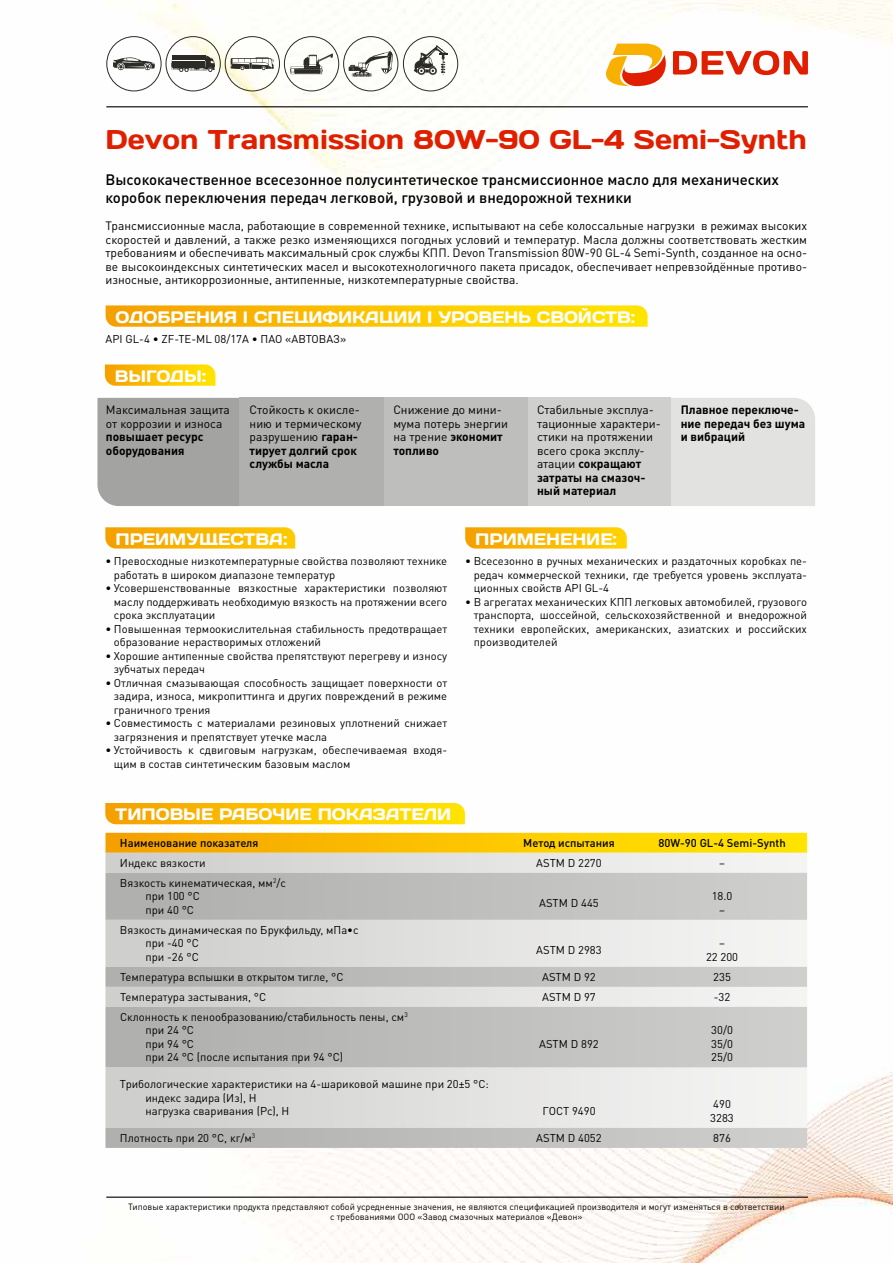
<style>
.page{position:relative;width:893px;height:1263px;background:#fff}
.page>*{position:absolute;margin:0;border:0;box-sizing:border-box;transform-origin:0 0}
.t1{font:27px "Days";color:#e01f00}
.t2{font:16.5px "Days";color:#fff}
.t3{font:500 15px/18px "DIN Pro";color:#000}
.t4{font:12px/13.5px "DIN Pro";color:#000}
.t5{font:700 12px/13.5px "DIN Pro";color:#000}
.t6{font:11.25px/13.5px "DIN Pro";color:#000}
.t7{font:500 11.25px "DIN Pro";color:#000}
.t8{font:9px/10.8px "DIN Pro";color:#000;text-align:center}
.s1{font-weight:700}
</style>
<div class="page">
<img style="left:98px;top:0;width:795px;height:1263px">
<svg style="left:465px;top:527px;width:162px;height:22px;background:#fabc0c"></svg>
<svg style="left:105px;top:527px;width:190px;height:22px;background:#f9b70b"></svg>
<svg style="left:106px;top:305px;width:542px;height:22px;background:#fbc609"></svg>
<svg style="left:105px;top:833px;width:702px;height:20px;background:#fbc404"></svg>
<svg style="left:105px;top:853px;width:702px;height:20px"></svg>
<svg style="left:105px;top:873px;width:702px;height:275px;background:#cececd"></svg>
<svg style="left:105px;top:803px;width:360px;height:21px;background:#fbc402"></svg>
<div style="left:97px;top:398px;width:142px;height:108px;background:#a3a3a2"></div>
<div style="left:671px;top:398px;width:144px;height:108px;background:#e2e2e1"></div>
<div style="left:528px;top:398px;width:143px;height:108px;background:#cfcfce"></div>
<div style="left:384px;top:398px;width:144px;height:108px;background:#bebfbd"></div>
<div style="left:239px;top:398px;width:145px;height:108px;background:#b0b0ae"></div>
<svg style="left:105px;top:364px;width:110px;height:22px;background:#fbc60d"></svg>
<svg style="left:414px;top:45px;width:33px;height:30px"></svg>
<div style="left:403px;top:36px;width:55px;height:55px;border:1px solid #2d2b26;border-radius:50%"></div>
<svg style="left:349px;top:51px;width:44px;height:26px"></svg>
<div style="left:343px;top:36px;width:55px;height:55px;border:1px solid #2d2b26;border-radius:50%"></div>
<svg style="left:113px;top:57px;width:42px;height:13px"></svg>
<div style="left:106px;top:36px;width:56px;height:55px;border:1px solid #2d2b26;border-radius:50%"></div>
<svg style="left:171px;top:56px;width:44px;height:16px"></svg>
<hr style="left:172px;top:60px;width:33px;height:1px;background:#fff">
<div style="left:166px;top:36px;width:55px;height:55px;border:1px solid #2d2b26;border-radius:50%"></div>
<svg style="left:231px;top:57px;width:43px;height:13px"></svg>
<div style="left:225px;top:36px;width:55px;height:55px;border:1px solid #2d2b26;border-radius:50%"></div>
<svg style="left:290px;top:53px;width:43px;height:21px"></svg>
<div style="left:284px;top:36px;width:55px;height:55px;border:1px solid #2d2b26;border-radius:50%"></div>
<hr style="left:106px;top:106px;width:702px;height:1px;background:#000">
<hr style="left:106px;top:1196px;width:702px;height:2px;background:#000">
<svg style="left:605px;top:44px;width:61px;height:42px"></svg>
<svg style="left:673px;top:51px;width:135px;height:24px"></svg>
<h1 class="t1" style="left:105px;top:122px;width:703px">Devon Transmission 80W-90 GL-4 Semi-Synth</h1>
<h3 class="t3" style="left:105px;top:169px;width:675px">Высококачественное всесезонное полусинтетическое трансмиссионное масло для механических коробок переключения передач легковой, грузовой и внедорожной техники</h3>
<p class="t4" style="left:105px;top:218px;width:703px;text-align:justify">Трансмиссионные масла, работающие в современной технике, испытывают на себе колоссальные нагрузки в режимах высоких скоростей и давлений, а также резко изменяющихся погодных условий и температур. Масла должны соответствовать жестким требованиям и обеспечивать максимальный срок службы КПП. Devon Transmission 80W-90 GL-4 Semi-Synth, созданное на осно&shy;ве высокоиндексных синтетических масел и высокотехнологичного пакета присадок, обеспечивает непревзойдённые противо&shy;износные, антикоррозионные, антипенные, низкотемпературные свойства.</p>
<h2 class="t2" style="left:116px;top:306px;width:521px">ОДОБРЕНИЯ I СПЕЦИФИКАЦИИ I УРОВЕНЬ СВОЙСТВ:</h2>
<p class="t6" style="left:106px;top:331px;width:242px">API GL-4 • ZF-TE-ML 08/17A • ПАО «АВТОВАЗ»</p>
<h2 class="t2" style="left:115px;top:365px;width:93px">ВЫГОДЫ:</h2>
<p class="t4" style="left:106px;top:402px;width:125px">Максимальная защита от коррозии и износа</p>
<p class="t5" style="left:106px;top:429px;width:99px">повышает ресурс оборудования</p>
<p class="t4" style="left:250px;top:402px;width:113px">Стойкость к окисле&shy;нию и термическому разрушению <span class="s1">гаран&shy;тирует долгий срок службы масла</span></p>
<p class="t4" style="left:393px;top:402px;width:116px">Снижение до мини&shy;мума потерь энергии на трение <span class="s1">экономит топливо</span></p>
<p class="t4" style="left:537px;top:402px;width:125px">Стабильные эксплуа&shy;тационные характери&shy;стики на протяжении всего срока эксплу&shy;атации <span class="s1">сокращают затраты на смазоч&shy;ный материал</span></p>
<p class="t5" style="left:681px;top:402px;width:126px">Плавное переключе&shy;ние передач без шума и вибраций</p>
<h2 class="t2" style="left:115px;top:528px;width:174px">ПРЕИМУЩЕСТВА:</h2>
<p class="t6" style="left:114px;top:553px;width:335px;text-indent:-9px">• Превосходные низкотемпературные свойства позволяют технике работать в широком диапазоне температур</p>
<p class="t6" style="left:114px;top:580px;width:335px;text-align:justify;text-indent:-9px">• Усовершенствованные вязкостные характеристики позволяют маслу поддерживать необходимую вязкость на протяжении всего срока эксплуатации</p>
<p class="t6" style="left:114px;top:621px;width:335px;text-indent:-9px">• Повышенная термоокислительная стабильность предотвращает образование нерастворимых отложений</p>
<p class="t6" style="left:114px;top:648px;width:335px;text-indent:-9px">• Хорошие антипенные свойства препятствуют перегреву и износу зубчатых передач</p>
<p class="t6" style="left:114px;top:675px;width:335px;text-align:justify;text-indent:-9px">• Отличная смазывающая способность защищает поверхности от задира, износа, микропиттинга и других повреждений в режиме граничного трения</p>
<p class="t6" style="left:114px;top:715px;width:335px;text-indent:-9px">• Совместимость с материалами резиновых уплотнений снижает загрязнения и препятствует утечке масла</p>
<p class="t6" style="left:114px;top:742px;width:335px;text-indent:-9px">• Устойчивость к сдвиговым нагрузкам, обеспечиваемая входя&shy;щим в состав синтетическим базовым маслом</p>
<h2 class="t2" style="left:115px;top:804px;width:337px">ТИПОВЫЕ РАБОЧИЕ ПОКАЗАТЕЛИ</h2>
<h2 class="t2" style="left:475px;top:528px;width:143px">ПРИМЕНЕНИЕ:</h2>
<p class="t6" style="left:474px;top:553px;width:335px;text-align:justify;text-indent:-9px">• Всесезонно в ручных механических и раздаточных коробках пе&shy;редач коммерческой техники, где требуется уровень эксплуата&shy;ционных свойств API GL-4</p>
<p class="t6" style="left:474px;top:594px;width:335px;text-align:justify;text-indent:-9px">• В агрегатах механических КПП легковых автомобилей, грузового транспорта, шоссейной, сельскохозяйственной и внедорожной техники европейских, американских, азиатских и российских производителей</p>
<p class="t7" style="left:120px;top:834px;width:140px">Наименование показателя</p>
<p class="t7" style="left:523px;top:834px;width:93px">Метод иcпытания</p>
<p class="t7" style="left:658px;top:834px;width:129px">80W-90 GL-4 Semi-Synth</p>
<p class="t6" style="left:120px;top:855px;width:87px">Индекс вязкости</p>
<p class="t6" style="left:536px;top:855px;width:67px">ASTM D 2270</p>
<p class="t6" style="left:719px;top:855px;width:7px">–</p>
<p class="t6" style="left:145px;top:875px;width:142px;text-indent:-26px">Вязкость кинематическая, мм<sup>2</sup>/с при 100 °С<br>при 40 °С</p>
<p class="t6" style="left:539px;top:895px;width:61px">ASTM D 445</p>
<p class="t6" style="left:712px;top:888px;width:22px;text-align:center">18.0 –</p>
<p class="t6" style="left:145px;top:922px;width:215px;text-indent:-26px">Вязкость динамическая по Брукфильду, мПа∙с при -40 °С<br>при -26 °С</p>
<p class="t6" style="left:536px;top:942px;width:67px">ASTM D 2983</p>
<p class="t6" style="left:706px;top:935px;width:34px;text-align:center">–<br>22 200</p>
<p class="t6" style="left:120px;top:969px;width:225px">Температура вспышки в открытом тигле, °С</p>
<p class="t6" style="left:542px;top:969px;width:55px">ASTM D 92</p>
<p class="t6" style="left:713px;top:969px;width:19px">235</p>
<p class="t6" style="left:120px;top:989px;width:148px">Температура застывания, °С</p>
<p class="t6" style="left:542px;top:989px;width:55px">ASTM D 97</p>
<p class="t6" style="left:714px;top:989px;width:18px">-32</p>
<p class="t6" style="left:145px;top:1009px;width:264px;text-indent:-25px">Склонность к пенообразованию/стабильность пены, см<sup>3 </sup>при 24 °С<br>при 94 °С<br>при 24 °С (после испытания при 94 °С)</p>
<p class="t6" style="left:711px;top:1022px;width:23px;text-align:justify">30/0<br>35/0<br>25/0</p>
<p class="t6" style="left:539px;top:1036px;width:61px">ASTM D 892</p>
<p class="t6" style="left:145px;top:1076px;width:345px;text-indent:-26px">Трибологические характеристики на 4-шариковой машине при 20±5 °С: индекс задира (Из), Н<br>нагрузка сваривания (Рс), Н</p>
<p class="t6" style="left:542px;top:1103px;width:55px">ГОСТ 9490</p>
<p class="t6" style="left:710px;top:1096px;width:25px">490<br>3283</p>
<p class="t6" style="left:120px;top:1130px;width:137px">Плотность при 20 °С, кг/м<sup>3</sup></p>
<p class="t6" style="left:536px;top:1130px;width:67px">ASTM D 4052</p>
<p class="t6" style="left:713px;top:1130px;width:19px">876</p>
<p class="t8" style="left:128px;top:1200px;width:658px">Типовые характеристики продукта представляют собой усредненные значения, не являются спецификацией производителя и могут изменяться в соответствии с требованиями ООО «Завод смазочных материалов «Девон»</p>
</div>
